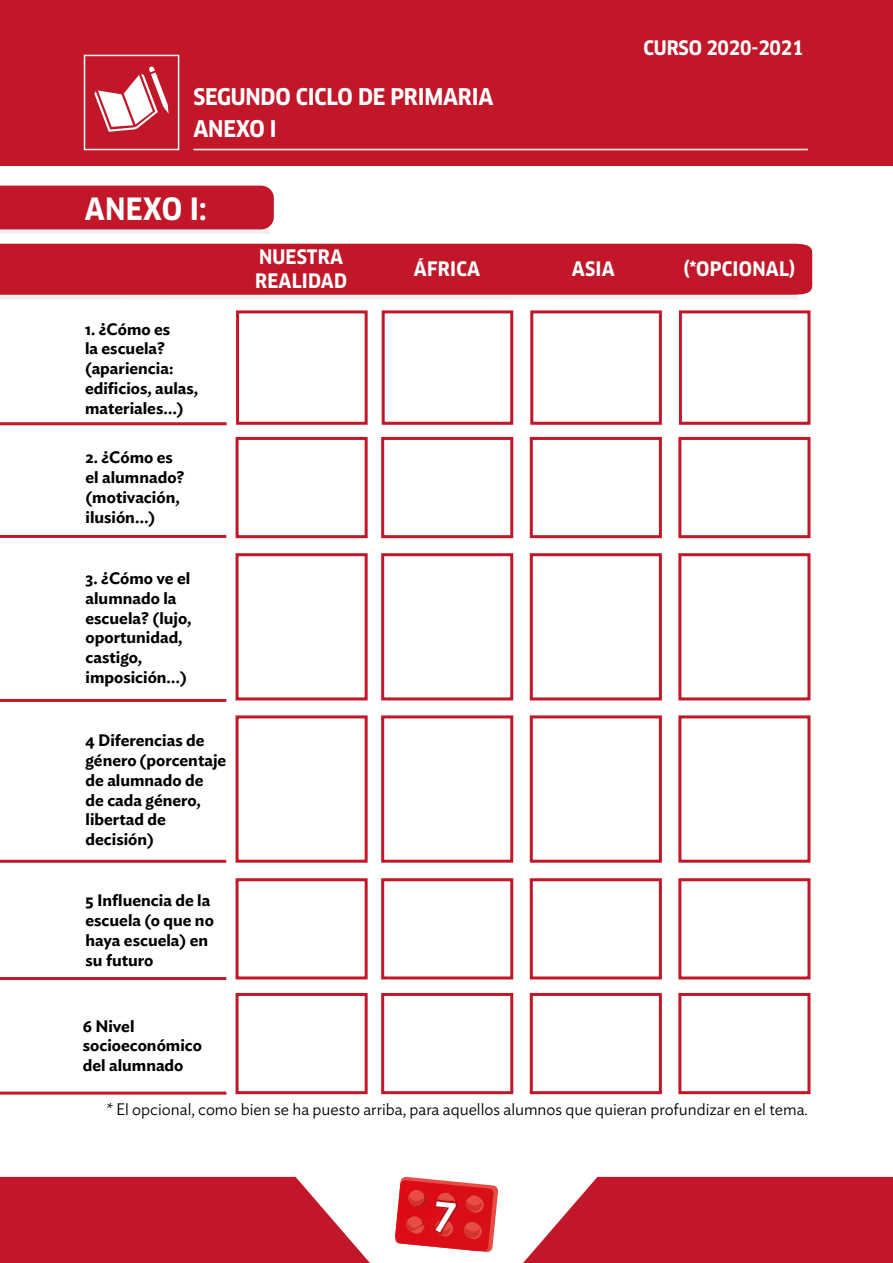
<style>
.page{position:relative;width:893px;height:1263px;background:#fff}
.page>*{position:absolute;margin:0;border:0;box-sizing:border-box;transform-origin:0 0}
.t1{font:700 30px "Clan Pro Narr";letter-spacing:.01em;color:#fff}
.t2{font:700 22.5px "Clan Pro Narr";letter-spacing:-.01em;color:#fff}
.t3{font:700 19.5px/23.4px "Clan Pro Narr";letter-spacing:.01em;color:#fff}
.t4{font:700 19.5px "Clan Pro Narr";letter-spacing:-.01em;color:#fff}
.t5{font:600 16.5px/19.8px "Ideal Sans";color:#000}
.t6{font:300 16.5px "Ideal Sans";color:#000}
</style>
<div class="page">
<div style="left:1px;top:0;width:892px;height:166px;background:#c11728"></div>
<svg style="left:0;top:1177px;width:370px;height:86px;background:#c72e3d"></svg>
<svg style="left:523px;top:1177px;width:370px;height:86px;background:#c72e3d"></svg>
<hr style="left:193px;top:149px;width:615px;height:1px;background:#fff">
<svg style="left:94px;top:66px;width:75px;height:66px"></svg>
<div style="left:84px;top:55px;width:95px;height:95px;border:2px solid #fff"></div>
<svg style="left:0;top:186px;width:274px;height:48px;background:#c52c3c"></svg>
<svg style="left:0;top:244px;width:813px;height:55px;background:#c42837"></svg>
<div style="left:236px;top:310px;width:132px;height:115px;border:3px solid #c11728"></div>
<div style="left:382px;top:310px;width:131px;height:115px;border:3px solid #c11728"></div>
<div style="left:530px;top:310px;width:132px;height:115px;border:3px solid #c11728"></div>
<div style="left:679px;top:310px;width:131px;height:115px;border:3px solid #c11728"></div>
<div style="left:236px;top:437px;width:132px;height:101px;border:3px solid #c11728"></div>
<div style="left:236px;top:553px;width:132px;height:147px;border:3px solid #c11728"></div>
<div style="left:236px;top:715px;width:132px;height:148px;border:3px solid #c11728"></div>
<div style="left:381px;top:437px;width:132px;height:101px;border:3px solid #c11728"></div>
<div style="left:381px;top:553px;width:132px;height:147px;border:3px solid #c11728"></div>
<div style="left:381px;top:715px;width:132px;height:148px;border:3px solid #c11728"></div>
<div style="left:530px;top:437px;width:132px;height:101px;border:3px solid #c11728"></div>
<div style="left:530px;top:553px;width:132px;height:147px;border:3px solid #c11728"></div>
<div style="left:530px;top:715px;width:132px;height:148px;border:3px solid #c11728"></div>
<div style="left:678px;top:437px;width:132px;height:101px;border:3px solid #c11728"></div>
<div style="left:678px;top:553px;width:132px;height:147px;border:3px solid #c11728"></div>
<div style="left:678px;top:715px;width:132px;height:148px;border:3px solid #c11728"></div>
<hr style="left:0;top:422px;width:227px;height:3px;background:#c11728">
<hr style="left:0;top:535px;width:226px;height:3px;background:#c11728">
<hr style="left:0;top:699px;width:226px;height:3px;background:#c11728">
<hr style="left:0;top:860px;width:226px;height:3px;background:#c11728">
<hr style="left:0;top:977px;width:226px;height:3px;background:#c11728">
<hr style="left:0;top:1091px;width:226px;height:3px;background:#c11728">
<div style="left:236px;top:878px;width:132px;height:101px;border:3px solid #c11728"></div>
<div style="left:236px;top:993px;width:132px;height:101px;border:3px solid #c11728"></div>
<div style="left:381px;top:878px;width:132px;height:101px;border:3px solid #c11728"></div>
<div style="left:381px;top:993px;width:132px;height:101px;border:3px solid #c11728"></div>
<div style="left:530px;top:878px;width:132px;height:101px;border:3px solid #c11728"></div>
<div style="left:530px;top:993px;width:132px;height:101px;border:3px solid #c11728"></div>
<div style="left:678px;top:878px;width:132px;height:101px;border:3px solid #c11728"></div>
<div style="left:678px;top:993px;width:132px;height:101px;border:3px solid #c11728"></div>
<svg style="left:395px;top:1176px;width:103px;height:76px;background:#e14347"></svg>
<h2 class="t2" style="left:193px;top:83px;width:301px">SEGUNDO CICLO DE PRIMARIA</h2>
<h2 class="t2" style="left:193px;top:116px;width:85px">ANEXO I</h2>
<h1 class="t1" style="left:85px;top:192px;width:124px">ANEXO I:</h1>
<p class="t4" style="left:644px;top:36px;width:162px">CURSO 2020-2021</p>
<p class="t5" style="left:85px;top:318px;width:115px">1. ¿Cómo es<br>la escuela? (apariencia: edificios, aulas, materiales…)</p>
<p class="t5" style="left:86px;top:446px;width:100px">2. ¿Cómo es el alumnado? (motivación, ilusión…)</p>
<p class="t5" style="left:86px;top:567px;width:107px">3. ¿Cómo ve el alumnado la escuela? (lujo, oportunidad, castigo, imposición…)</p>
<p class="t5" style="left:86px;top:729px;width:142px">4 Diferencias de género (porcentaje de alumnado de<br>de cada género, libertad de decisión)</p>
<p class="t5" style="left:86px;top:889px;width:130px">5 Influencia de la escuela (o que no haya escuela) en su futuro</p>
<p class="t5" style="left:83px;top:1014px;width:121px">6 Nivel socioeconómico del alumnado</p>
<p class="t3" style="left:255px;top:246px;width:94px">NUESTRA<br>REALIDAD</p>
<p class="t3" style="left:414px;top:257px;width:68px">ÁFRICA</p>
<p class="t3" style="left:572px;top:257px;width:44px">ASIA</p>
<p class="t3" style="left:683px;top:257px;width:114px">(*OPCIONAL)</p>
<p class="t6" style="left:107px;top:1096px;width:703px">* El opcional, como bien se ha puesto arriba, para aquellos alumnos que quieran profundizar en el tema.</p>
</div>
